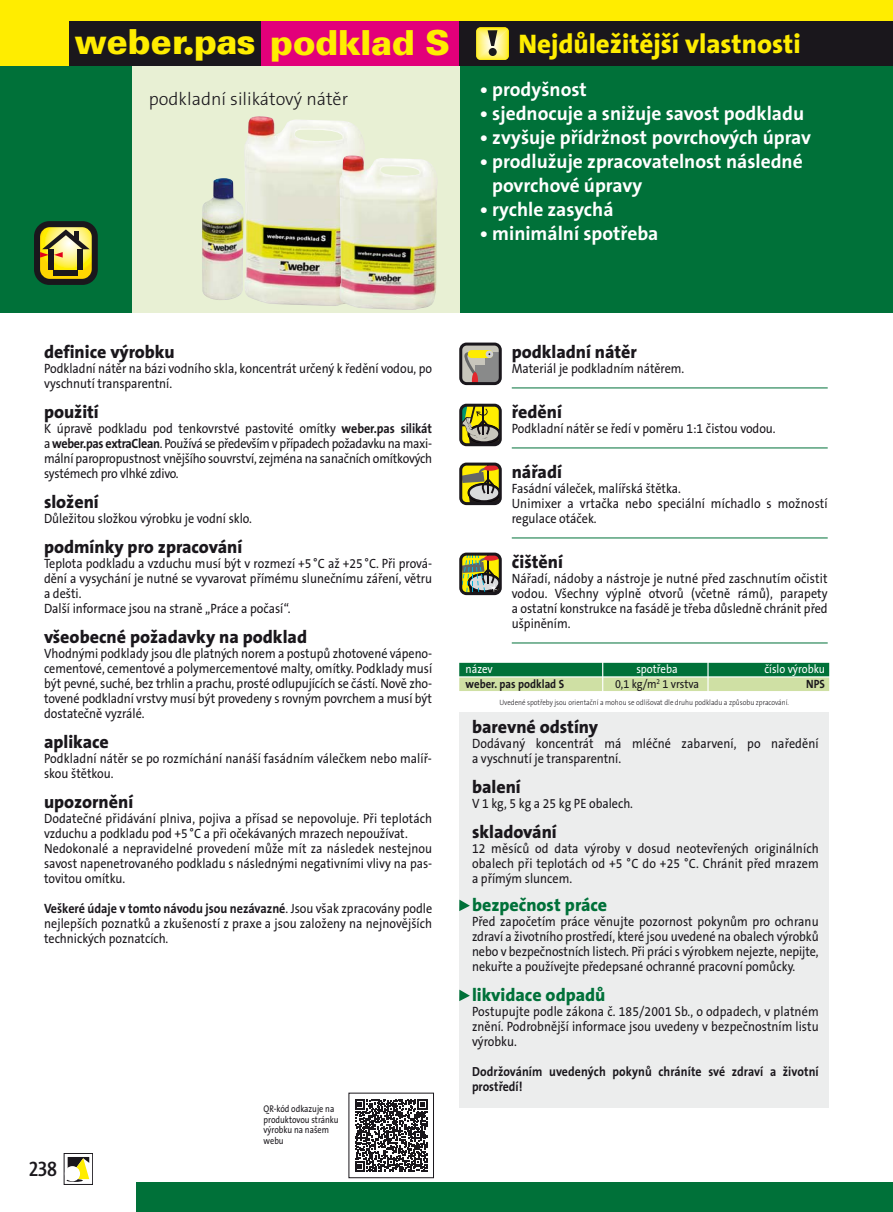
<style>
.page{position:relative;width:893px;height:1212px;background:#fff}
.page>*{position:absolute;margin:0;border:0;box-sizing:border-box;transform-origin:0 0}
.t1{font:900 34.5px "Univers CE";letter-spacing:-.015em;color:#ffed00}
.t2{font:800 27px "The Sans CE B8";color:#ffed00}
.t3{font:600 21px "The Sans Cd CELF";color:#1a171c;scale:1.05 1}
.t4{font:700 19.5px/24px "The Sans CE B7";color:#fff}
.t5{font:800 18px "The Sans CE B8";color:#1a171c}
.t6{font:800 18px "The Sans CE B8";color:#007139}
.t7{font:300 18px "The Sans CE B3";color:#1a171c}
.t8{font:13.5px/15px "The Sans CE B5 Plain";color:#1a171c;text-align:justify;scale:.9 1}
.t9{font:700 13.2px/15px "The Sans CE B7";letter-spacing:.01em;color:#1a171c;scale:.9 1}
.t10{font:12px "The Sans CE B5 Plain";color:#fff;scale:.9 1}
.t11{font:700 12px "The Sans CE B7";color:#1a171c;scale:.9 1}
.t12{font:12px "The Sans CE B5 Plain";letter-spacing:-.005em;color:#1a171c;scale:.9 1}
.t13{font:9.75px/10.5px "The Sans CE B5 Plain";color:#1a171c;scale:.85 1}
.t14{font:300 7.65px "The Sans CE B3";color:#1a171c;scale:.9 1}
.s1{font-family:"The Sans CE B7";font-weight:700}
</style>
<div class="page">
<hr style="left:512px;top:388px;width:316px;height:1px;background:#007139">
<hr style="left:512px;top:448px;width:316px;height:1px;background:#007139">
<hr style="left:512px;top:538px;width:316px;height:1px;background:#007139">
<hr style="left:512px;top:643px;width:316px;height:1px;background:#007139">
<div style="left:0;top:0;width:893px;height:66px;background:#ffed00"></div>
<div style="left:459px;top:21px;width:434px;height:45px;background:#1a171c"></div>
<svg style="left:476px;top:27px;width:33px;height:33px"></svg>
<div style="left:459px;top:66px;width:434px;height:247px;background:#007139"></div>
<svg style="left:488px;top:30px;width:9px;height:16px"></svg>
<div style="left:489px;top:48px;width:8px;height:8px;background:#1a171c;border-radius:50%"></div>
<div style="left:132px;top:66px;width:327px;height:247px;background:#e8f0d4"></div>
<div style="left:0;top:66px;width:132px;height:247px;background:#007139"></div>
<div style="left:34px;top:221px;width:64px;height:64px;background:#1a171c;border-radius:15px"></div>
<svg style="left:40px;top:227px;width:52px;height:52px"></svg>
<div style="left:49px;top:249px;width:5px;height:21px;background:#1a171c"></div>
<div style="left:78px;top:249px;width:5px;height:21px;background:#1a171c"></div>
<div style="left:54px;top:270px;width:24px;height:5px;background:#1a171c"></div>
<svg style="left:40px;top:229px;width:50px;height:29px"></svg>
<div style="left:69px;top:21px;width:192px;height:45px;background:#1a171c"></div>
<div style="left:261px;top:21px;width:198px;height:45px;background:#e2007a"></div>
<svg style="left:66px;top:1157px;width:24px;height:25px"></svg>
<div style="left:64px;top:1153px;width:29px;height:32px;border:1px solid #1a171c"></div>
<svg style="left:68px;top:1157px;width:21px;height:22px"></svg>
<hr style="left:67px;top:1179px;width:16px;height:3px;background:#1a171c;border-radius:50%">
<div style="left:65px;top:1166px;width:15px;height:15px;background:#fff;border-radius:50%"></div>
<div style="left:136px;top:1182px;width:757px;height:30px;background:#007139"></div>
<img style="left:244px;top:116px;width:119px;height:190px">
<img style="left:202px;top:178px;width:42px;height:122px">
<img style="left:339px;top:155px;width:98px;height:155px">
<svg style="left:459px;top:553px;width:43px;height:42px;background:#82814c"></svg>
<svg style="left:459px;top:463px;width:43px;height:42px;background:#8c7f41"></svg>
<svg style="left:459px;top:343px;width:43px;height:42px;background:#908874"></svg>
<svg style="left:459px;top:404px;width:43px;height:42px;background:#89853b"></svg>
<div style="left:459px;top:712px;width:370px;height:396px;background:#eceded"></div>
<svg style="left:459px;top:989px;width:11px;height:12px"></svg>
<svg style="left:459px;top:899px;width:11px;height:12px"></svg>
<div style="left:459px;top:663px;width:370px;height:13px;background:#007139"></div>
<div style="left:459px;top:677px;width:370px;height:14px;background:#cfe0a4"></div>
<hr style="left:707px;top:661px;width:2px;height:35px;background:#fff">
<hr style="left:602px;top:661px;width:1px;height:35px;background:#fff">
<svg style="left:355px;top:1099px;width:73px;height:73px"></svg>
<div style="left:349px;top:1093px;width:85px;height:85px;border:1px solid #1a171c"></div>
<p class="t1" style="left:74px;top:30px;width:377px">weber<sub>•</sub>pas podklad S</p>
<p class="t7" style="left:149px;top:91px;width:201px">podkladní silikátový nátěr</p>
<p class="t2" style="left:518px;top:33px;width:284px">Nejdůležitější vlastnosti</p>
<p class="t4" style="left:480px;top:80px;width:109px">• prodyšnost</p>
<p class="t4" style="left:480px;top:104px;width:326px">• sjednocuje a snižuje savost podkladu</p>
<p class="t4" style="left:480px;top:128px;width:333px">• zvyšuje přídržnost povrchových úprav</p>
<p class="t4" style="left:492px;top:152px;width:312px;text-indent:-12px">• prodlužuje zpracovatelnost následné povrchové úpravy</p>
<p class="t4" style="left:480px;top:200px;width:135px">• rychle zasychá</p>
<p class="t4" style="left:480px;top:224px;width:180px">• minimální spotřeba</p>
<p class="t5" style="left:44px;top:344px;width:132px">definice výrobku</p>
<p class="t8" style="left:44px;top:362px;width:433px">Podkladní nátěr na bázi vodního skla, koncentrát určený k ředění vodou, po vyschnutí transparentní.</p>
<p class="t5" style="left:44px;top:404px;width:56px">použití</p>
<p class="t8" style="left:44px;top:422px;width:433px">K úpravě podkladu pod tenkovrstvé pastovité omítky <span class="s1">weber.pas silikát </span>a <span class="s1">weber.pas extraClean</span>. Používá se především v případech požadavku na maxi&shy;mální paropropustnost vnějšího souvrství, zejména na sanačních omítkových systémech pro vlhké zdivo.</p>
<p class="t5" style="left:44px;top:494px;width:56px">složení</p>
<p class="t8" style="left:44px;top:512px;width:233px">Důležitou složkou výrobku je vodní sklo.</p>
<p class="t5" style="left:44px;top:539px;width:200px">podmínky pro zpracování</p>
<p class="t8" style="left:44px;top:557px;width:433px;text-align:left">Teplota podkladu a vzduchu musí být v rozmezí +5 °C až +25 °C. Při prová&shy;dění a vysychání je nutné se vyvarovat přímému slunečnímu záření, větru a dešti.<br>Další informace jsou na straně „Práce a počasí“.</p>
<p class="t5" style="left:44px;top:629px;width:265px">všeobecné požadavky na podklad</p>
<p class="t8" style="left:44px;top:647px;width:433px">Vhodnými podklady jsou dle platných norem a postupů zhotovené vápeno&shy;cementové, cementové a polymercementové malty, omítky. Podklady musí být pevné, suché, bez trhlin a prachu, prosté odlupujících se částí. Nově zho&shy;tovené podkladní vrstvy musí být provedeny s rovným povrchem a musí být dostatečně vyzrálé.</p>
<p class="t5" style="left:44px;top:734px;width:66px">aplikace</p>
<p class="t8" style="left:44px;top:752px;width:432px">Podkladní nátěr se po rozmíchání nanáší fasádním válečkem nebo malíř&shy;skou štětkou.</p>
<p class="t5" style="left:44px;top:794px;width:91px">upozornění</p>
<p class="t8" style="left:44px;top:812px;width:433px;text-align:left">Dodatečné přidávání plniva, pojiva a přísad se nepovoluje. Při teplotách vzduchu a podkladu pod +5 °C a při očekávaných mrazech nepoužívat.<br>Nedokonalé a nepravidelné provedení může mít za následek nestejnou savost napenetrovaného podkladu s následnými negativními vlivy na pas&shy;tovitou omítku.</p>
<p class="t8" style="left:44px;top:902px;width:433px"><span class="s1">Veškeré údaje v tomto návodu jsou nezávazné</span>. Jsou však zpracovány podle nejlepších poznatků a zkušeností z praxe a jsou založeny na nejnovějších technických poznatcích.</p>
<p class="t3" style="left:29px;top:1161px;width:28px">238</p>
<p class="t13" style="left:264px;top:1104px;width:90px">QR-kód odkazuje na produktovou stránku výrobku na našem webu</p>
<p class="t5" style="left:512px;top:344px;width:127px">podkladní nátěr</p>
<p class="t8" style="left:512px;top:362px;width:193px">Materiál je podkladním nátěrem.</p>
<p class="t5" style="left:512px;top:404px;width:52px">ředění</p>
<p class="t8" style="left:512px;top:422px;width:295px">Podkladní nátěr se ředí v poměru 1:1 čistou vodou.</p>
<p class="t5" style="left:512px;top:464px;width:52px">nářadí</p>
<p class="t8" style="left:512px;top:482px;width:352px;text-align:left">Fasádní váleček, malířská štětka.<br>Unimixer a vrtačka nebo speciální míchadlo s možností regulace otáček.</p>
<p class="t5" style="left:512px;top:554px;width:53px">čištění</p>
<p class="t8" style="left:512px;top:572px;width:353px">Nářadí, nádoby a nástroje je nutné před zaschnutím očistit vodou. Všechny výplně otvorů (včetně rámů), parapety a ostatní konstrukce na fasádě je třeba důsledně chránit před ušpiněním.</p>
<p class="t10" style="left:466px;top:664px;width:32px">název</p>
<p class="t10" style="left:636px;top:664px;width:47px">spotřeba</p>
<p class="t10" style="left:764px;top:664px;width:69px">číslo výrobku</p>
<p class="t11" style="left:466px;top:679px;width:111px">weber. pas podklad S</p>
<p class="t12" style="left:615px;top:679px;width:95px">0,1 kg/m<sup>2</sup> 1 vrstva</p>
<p class="t11" style="left:806px;top:679px;width:22px">NPS</p>
<p class="t14" style="left:499px;top:700px;width:323px">Uvedené spotřeby jsou orientační a mohou se odlišovat dle druhu podkladu a způsobu zpracování.</p>
<p class="t5" style="left:472px;top:719px;width:128px">barevné odstíny</p>
<p class="t8" style="left:472px;top:737px;width:387px">Dodávaný koncentrát má mléčné zabarvení, po naředění a vyschnutí je transparentní.</p>
<p class="t5" style="left:472px;top:779px;width:50px">balení</p>
<p class="t8" style="left:472px;top:797px;width:180px">V 1 kg, 5 kg a 25 kg PE obalech.</p>
<p class="t5" style="left:472px;top:824px;width:86px">skladování</p>
<p class="t8" style="left:472px;top:842px;width:387px">12 měsíců od data výroby v dosud neotevřených originálních obalech při teplotách od +5 °C do +25 °C. Chránit před mrazem a přímým sluncem.</p>
<p class="t6" style="left:472px;top:898px;width:137px">bezpečnost práce</p>
<p class="t8" style="left:472px;top:915px;width:387px">Před započetím práce věnujte pozornost pokynům pro ochranu zdraví a životního prostředí, které jsou uvedené na obalech výrobků nebo v bezpečnostních listech. Při práci s výrobkem nejezte, nepijte, nekuřte a používejte předepsané ochranné pracovní pomůcky.</p>
<p class="t6" style="left:472px;top:988px;width:135px">likvidace odpadů</p>
<p class="t8" style="left:472px;top:1005px;width:387px">Postupujte podle zákona č. 185/2001 Sb., o odpadech, v platném znění. Podrobnější informace jsou uvedeny v bezpeč nostním listu výrobku.</p>
<p class="t9" style="left:472px;top:1065px;width:387px">Dodržováním uvedených pokynů chráníte své zdraví a životní prostředí!</p>
</div>
